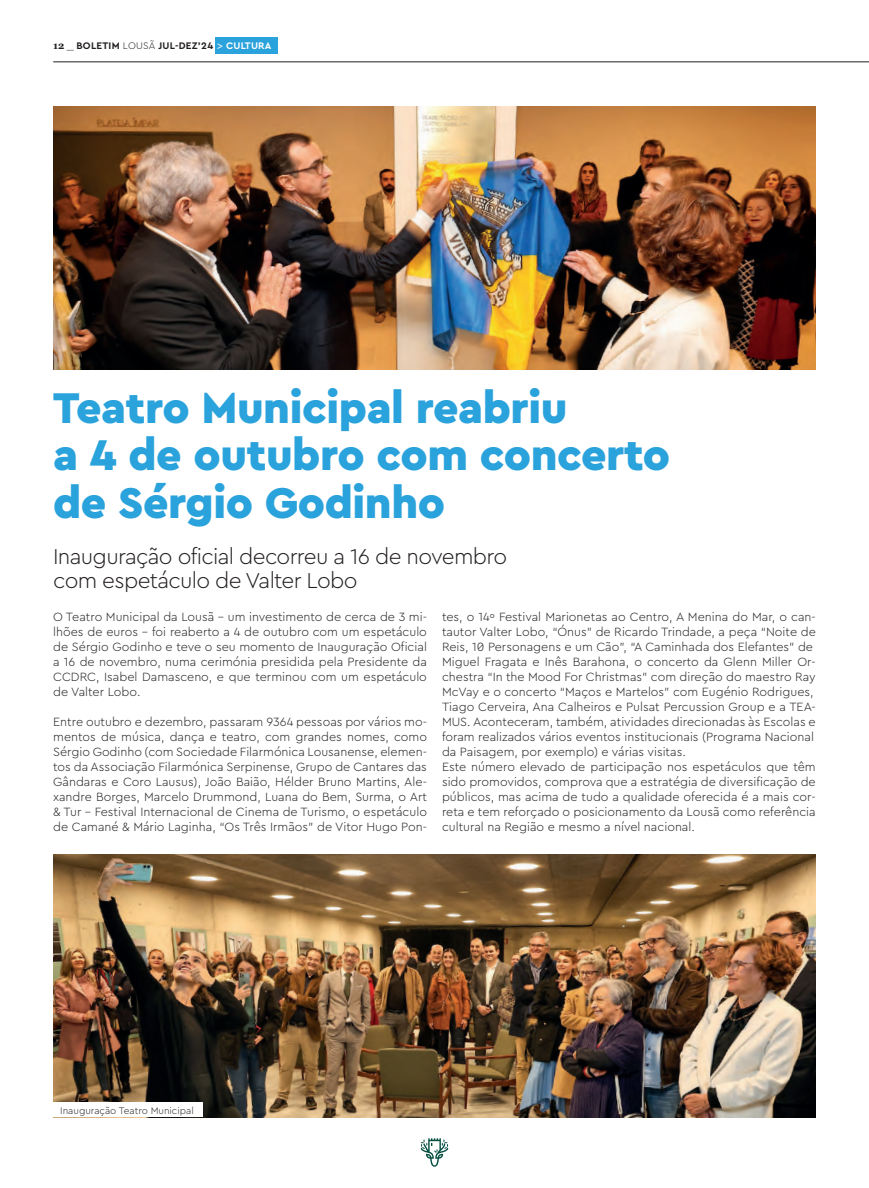
<style>
.page{position:relative;width:869px;height:1188px;background:#fff}
.page>*{position:absolute;margin:0;border:0;box-sizing:border-box;transform-origin:0 0}
.t1{font:900 45px/47.5px "Cera Pro";letter-spacing:-.01em;color:#2aa2db}
.t2{font:300 22.5px/23.8px "Cera Pro";letter-spacing:-.03em;color:#231f20}
.t3{font:300 12.5px/15px "Cera Pro";color:#231f20;text-align:justify}
.t4{font:700 10px "Cera Pro";letter-spacing:.025em;color:#231f20}
.t5{font:300 10px "Cera Pro";color:#231f20}
.s1{font-family:"Georgia"}
.s2{font-weight:300}
.s3{font-family:"Georgia";color:#fff}
.s4{color:#fff}
</style>
<div class="page">
<hr style="left:53px;top:62px;width:815px;height:1px;background:#231f20">
<div style="left:215px;top:37px;width:62px;height:16px;background:#2aa2db"></div>
<svg style="left:420px;top:1138px;width:28px;height:28px"></svg>
<img style="left:53px;top:106px;width:762px;height:263px">
<img style="left:53px;top:854px;width:762px;height:262px">
<div style="left:53px;top:1102px;width:149px;height:14px;background:#fff"></div>
<p class="t4" style="left:53px;top:39px;width:220px"><span class="s1">12 _</span> BOLETIM <span class="s2">LOUSÃ</span> JUL-DEZ’24 <span class="s3">&gt;</span> <span class="s4">CULTURA</span></p>
<h1 class="t1" style="left:53px;top:382px;width:618px">Teatro Municipal reabriu<br>a 4 de outubro com concerto de Sérgio Godinho</h1>
<h2 class="t2" style="left:53px;top:544px;width:455px">Inauguração oficial decorreu a 16 de novembro com espetáculo de Valter Lobo</h2>
<p class="t3" style="left:53px;top:608px;width:375px">O Teatro Municipal da Lousã – um investimento de cerca de 3 mi&shy;lhões de euros – foi reaberto a 4 de outubro com um espetáculo de Sérgio Godinho e teve o seu momento de Inauguração Oficial a 16 de novembro, numa cerimónia presidida pela Presidente da CCDRC, Isabel Damasceno, e que terminou com um espetáculo de Valter Lobo.</p>
<p class="t3" style="left:53px;top:713px;width:375px">Entre outubro e dezembro, passaram 9364 pessoas por vários mo&shy;mentos de música, dança e teatro, com grandes nomes, como Sérgio Godinho (com Sociedade Filarmónica Lousanense, elemen&shy;tos da Associação Filarmónica Serpinense, Grupo de Cantares das Gândaras e Coro Lausus), João Baião, Hélder Bruno Martins, Ale&shy;xandre Borges, Marcelo Drummond, Luana do Bem, Surma, o Art &amp; Tur – Festival Internacional de Cinema de Turismo, o espetáculo de Camané &amp; Mário Laginha, “Os Três Irmãos” de Vitor Hugo Pon-</p>
<p class="t3" style="left:442px;top:608px;width:375px;text-align:left">tes, o 14º Festival Marionetas ao Centro, A Menina do Mar, o can&shy;tautor Valter Lobo, “Ónus” de Ricardo Trindade, a peça “Noite de Reis, 10 Personagens e um Cão”, “A Caminhada dos Elefantes” de Miguel Fragata e Inês Barahona, o concerto da Glenn Miller Or&shy;chestra “In the Mood For Christmas” com direção do maestro Ray McVay e o concerto “Maços e Martelos” com Eugénio Rodrigues, Tiago Cerveira, Ana Calheiros e Pulsat Percussion Group e a TEA-MUS. Aconteceram, também, atividades direcionadas às Escolas e foram realizados vários eventos institucionais (Programa Nacional da Paisagem, por exemplo) e várias visitas.<br>Este número elevado de participação nos espetáculos que têm sido promovidos, comprova que a estratégia de diversificação de públicos, mas acima de tudo a qualidade oferecida é a mais cor&shy;reta e tem reforçado o posicionamento da Lousã como referência cultural na Região e mesmo a nível nacional.</p>
<p class="t5" style="left:60px;top:1103px;width:135px">Inauguração Teatro Municipal</p>
</div>
